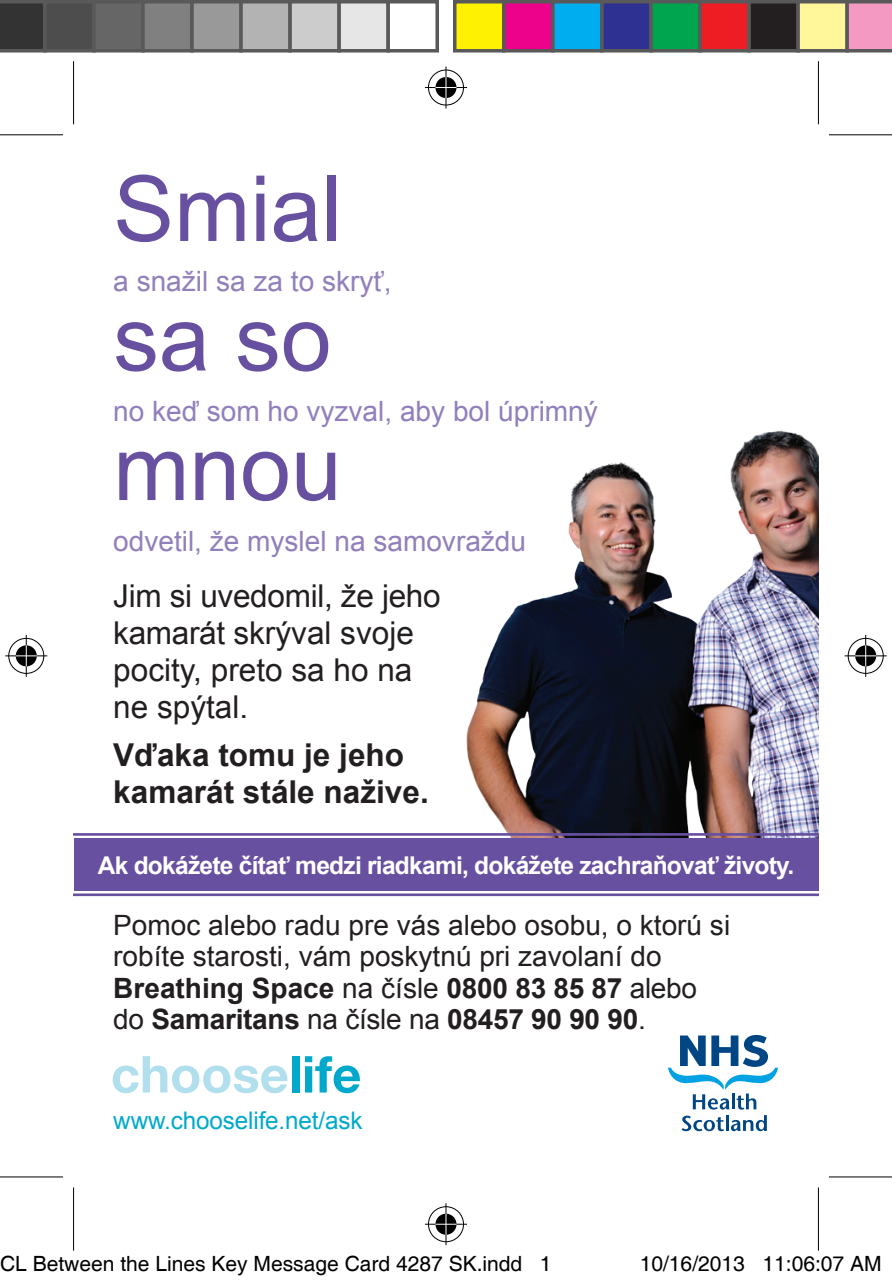
<style>
.page{position:relative;width:892px;height:1282px;background:#fff}
.page>*{position:absolute;margin:0;border:0;box-sizing:border-box;transform-origin:0 0}
.t1{font:91.35px/129.5px "Arial";color:#6850a1;text-align:justify}
.t2{font:31.5px/36.8px "Arial";color:#231f20}
.t3{font:700 31.5px/36.8px "Arial";color:#231f20}
.t4{font:28px/31.5px "Arial";color:#231f20}
.t5{font:28px "Arial";color:#917fbb}
.t6{font:700 24.5px "Arial";letter-spacing:-.03em;color:#fff}
.t7{font:24.15px "Arial";letter-spacing:-.005em;color:#00a9cc}
.t8{font:21px "Helvetica";color:#000}
.s1{font-weight:700}
</style>
<div class="page">
<img style="left:431px;top:430px;width:387px;height:408px">
<div style="left:74px;top:838px;width:744px;height:52px;background:#6850a1"></div>
<hr style="left:74px;top:893px;width:744px;height:3px;background:#6850a1">
<hr style="left:74px;top:833px;width:744px;height:2px;background:#6850a1">
<div style="left:292px;top:1056px;width:7px;height:36px;background:#00a9cc"></div>
<div style="left:305px;top:1056px;width:7px;height:6px;background:#00a9cc"></div>
<div style="left:305px;top:1066px;width:7px;height:26px;background:#00a9cc"></div>
<svg style="left:315px;top:1056px;width:45px;height:37px"></svg>
<svg style="left:113px;top:1056px;width:175px;height:37px"></svg>
<svg style="left:668px;top:1035px;width:109px;height:74px"></svg>
<svg style="left:681px;top:1115px;width:42px;height:16px"></svg>
<hr style="left:725px;top:1115px;width:3px;height:15px;background:#004684">
<svg style="left:730px;top:1115px;width:36px;height:16px"></svg>
<svg style="left:0;top:135px;width:63px;height:1px"></svg>
<svg style="left:829px;top:135px;width:62px;height:1px"></svg>
<svg style="left:0;top:1177px;width:63px;height:1px"></svg>
<svg style="left:829px;top:1177px;width:62px;height:1px"></svg>
<div style="left:71px;top:61px;width:5px;height:63px;background:#f5f5f5"></div>
<div style="left:71px;top:1187px;width:5px;height:63px;background:#f5f5f5"></div>
<svg style="left:818px;top:61px;width:1px;height:63px"></svg>
<svg style="left:818px;top:1187px;width:1px;height:63px"></svg>
<hr style="left:0;top:134px;width:63px;height:1px;background:#000">
<hr style="left:828px;top:134px;width:63px;height:1px;background:#000">
<hr style="left:0;top:1176px;width:63px;height:1px;background:#000">
<hr style="left:828px;top:1176px;width:63px;height:1px;background:#000">
<hr style="left:73px;top:61px;width:1px;height:63px;background:#000">
<hr style="left:73px;top:1187px;width:1px;height:63px;background:#000">
<hr style="left:817px;top:61px;width:1px;height:63px;background:#000">
<hr style="left:817px;top:1187px;width:1px;height:63px;background:#000">
<div style="left:426px;top:68px;width:39px;height:39px;border:4px solid #fff;border-radius:50%"></div>
<svg style="left:426px;top:85px;width:39px;height:5px"></svg>
<svg style="left:443px;top:67px;width:5px;height:42px"></svg>
<div style="left:433px;top:75px;width:25px;height:25px;border:4px solid #fff;border-radius:50%"></div>
<div style="left:428px;top:70px;width:35px;height:35px;border:1px solid #000;border-radius:50%"></div>
<hr style="left:425px;top:87px;width:42px;height:1px;background:#000">
<hr style="left:445px;top:67px;width:1px;height:42px;background:#000">
<svg style="left:435px;top:77px;width:21px;height:21px"></svg>
<div style="left:426px;top:1204px;width:39px;height:39px;border:4px solid #fff;border-radius:50%"></div>
<svg style="left:425px;top:1222px;width:42px;height:4px"></svg>
<svg style="left:443px;top:1203px;width:5px;height:42px"></svg>
<div style="left:433px;top:1211px;width:25px;height:25px;border:4px solid #fff;border-radius:50%"></div>
<div style="left:428px;top:1206px;width:35px;height:36px;border:1px solid #000;border-radius:50%"></div>
<hr style="left:425px;top:1223px;width:42px;height:1px;background:#000">
<hr style="left:445px;top:1203px;width:1px;height:42px;background:#000">
<svg style="left:435px;top:1213px;width:21px;height:21px"></svg>
<div style="left:7px;top:636px;width:39px;height:39px;border:4px solid #fff;border-radius:50%"></div>
<svg style="left:5px;top:653px;width:42px;height:5px"></svg>
<svg style="left:24px;top:635px;width:4px;height:42px"></svg>
<div style="left:14px;top:643px;width:25px;height:25px;border:4px solid #fff;border-radius:50%"></div>
<div style="left:8px;top:638px;width:36px;height:36px;border:1px solid #000;border-radius:50%"></div>
<hr style="left:5px;top:655px;width:42px;height:1px;background:#000">
<hr style="left:26px;top:635px;width:1px;height:42px;background:#000">
<svg style="left:16px;top:645px;width:21px;height:21px"></svg>
<div style="left:845px;top:636px;width:40px;height:39px;border:4px solid #fff;border-radius:50%"></div>
<svg style="left:844px;top:653px;width:42px;height:5px"></svg>
<svg style="left:863px;top:635px;width:4px;height:42px"></svg>
<div style="left:852px;top:643px;width:26px;height:25px;border:4px solid #fff;border-radius:50%"></div>
<div style="left:847px;top:638px;width:36px;height:36px;border:1px solid #000;border-radius:50%"></div>
<hr style="left:844px;top:655px;width:42px;height:1px;background:#000">
<hr style="left:864px;top:635px;width:1px;height:42px;background:#000">
<svg style="left:854px;top:645px;width:21px;height:21px"></svg>
<svg style="left:0;top:0;width:43px;height:53px;background:#393939"></svg>
<div style="left:45px;top:2px;width:49px;height:49px;background:#4d4d4d"></div>
<div style="left:43px;top:0;width:53px;height:53px;border:4px solid #595959"></div>
<div style="left:94px;top:2px;width:49px;height:49px;background:#666"></div>
<div style="left:92px;top:0;width:53px;height:53px;border:4px solid #595959"></div>
<div style="left:143px;top:2px;width:49px;height:49px;background:#808080"></div>
<div style="left:141px;top:0;width:53px;height:53px;border:4px solid #595959"></div>
<div style="left:192px;top:2px;width:49px;height:49px;background:#999"></div>
<div style="left:190px;top:0;width:53px;height:53px;border:4px solid #595959"></div>
<div style="left:241px;top:2px;width:49px;height:49px;background:#b3b3b3"></div>
<div style="left:239px;top:0;width:53px;height:53px;border:4px solid #595959"></div>
<div style="left:290px;top:2px;width:49px;height:49px;background:#ccc"></div>
<div style="left:288px;top:0;width:53px;height:53px;border:4px solid #595959"></div>
<div style="left:339px;top:2px;width:49px;height:49px;background:#e6e6e6"></div>
<div style="left:337px;top:0;width:53px;height:53px;border:4px solid #595959"></div>
<div style="left:386px;top:0;width:53px;height:53px;border:4px solid #595959"></div>
<div style="left:454px;top:2px;width:49px;height:49px;background:#fff101"></div>
<div style="left:453px;top:0;width:52px;height:53px;border:4px solid #595959"></div>
<div style="left:503px;top:2px;width:49px;height:49px;background:#ed028c"></div>
<div style="left:502px;top:0;width:52px;height:53px;border:4px solid #595959"></div>
<div style="left:552px;top:2px;width:49px;height:49px;background:#00aeef"></div>
<div style="left:551px;top:0;width:52px;height:53px;border:4px solid #595959"></div>
<div style="left:601px;top:2px;width:49px;height:49px;background:#2e3092"></div>
<div style="left:600px;top:0;width:52px;height:53px;border:4px solid #595959"></div>
<div style="left:650px;top:2px;width:49px;height:49px;background:#00a54f"></div>
<div style="left:649px;top:0;width:52px;height:53px;border:4px solid #595959"></div>
<div style="left:699px;top:2px;width:49px;height:49px;background:#ee1d23"></div>
<div style="left:698px;top:0;width:52px;height:53px;border:4px solid #595959"></div>
<div style="left:748px;top:2px;width:49px;height:49px;background:#231f20"></div>
<div style="left:747px;top:0;width:52px;height:53px;border:4px solid #595959"></div>
<div style="left:797px;top:2px;width:49px;height:49px;background:#fff79a"></div>
<div style="left:796px;top:0;width:52px;height:53px;border:4px solid #595959"></div>
<svg style="left:845px;top:0;width:46px;height:53px;background:#d48dad"></svg>
<h1 class="t1" style="left:113px;top:145px;width:230px">Smial sa so mnou</h1>
<p class="t5" style="left:113px;top:263px;width:280px">a snažil sa za to skryť,</p>
<p class="t5" style="left:113px;top:393px;width:486px">no keď som ho vyzval, aby bol úprimný</p>
<p class="t5" style="left:113px;top:522px;width:414px">odvetil, že myslel na samovraždu</p>
<p class="t2" style="left:113px;top:578px;width:329px">Jim si uvedomil, že jeho kamarát skrýval svoje pocity, preto sa ho na ne spýtal.</p>
<p class="t3" style="left:113px;top:737px;width:317px">Vďaka tomu je jeho kamarát stále nažive.</p>
<p class="t6" style="left:98px;top:848px;width:697px">Ak dokážete čítať medzi riadkami, dokážete zachraňovať životy.</p>
<p class="t4" style="left:113px;top:909px;width:618px">Pomoc alebo radu pre vás alebo osobu, o ktorú si robíte starosti, vám poskytnú pri zavolaní do <span class="s1">Breathing Space</span> na čísle <span class="s1">0800 83 85 87</span> alebo do <span class="s1">Samaritans</span> na čísle na <span class="s1">08457 90 90 90</span>.</p>
<p class="t7" style="left:113px;top:1105px;width:251px">www.chooselife.net/ask</p>
<p class="t8" style="left:0;top:1251px;width:552px">CL Between the Lines Key Message Card 4287 SK.indd 1</p>
<p class="t8" style="left:639px;top:1251px;width:243px">10/16/2013 11:06:07 AM</p>
</div>
